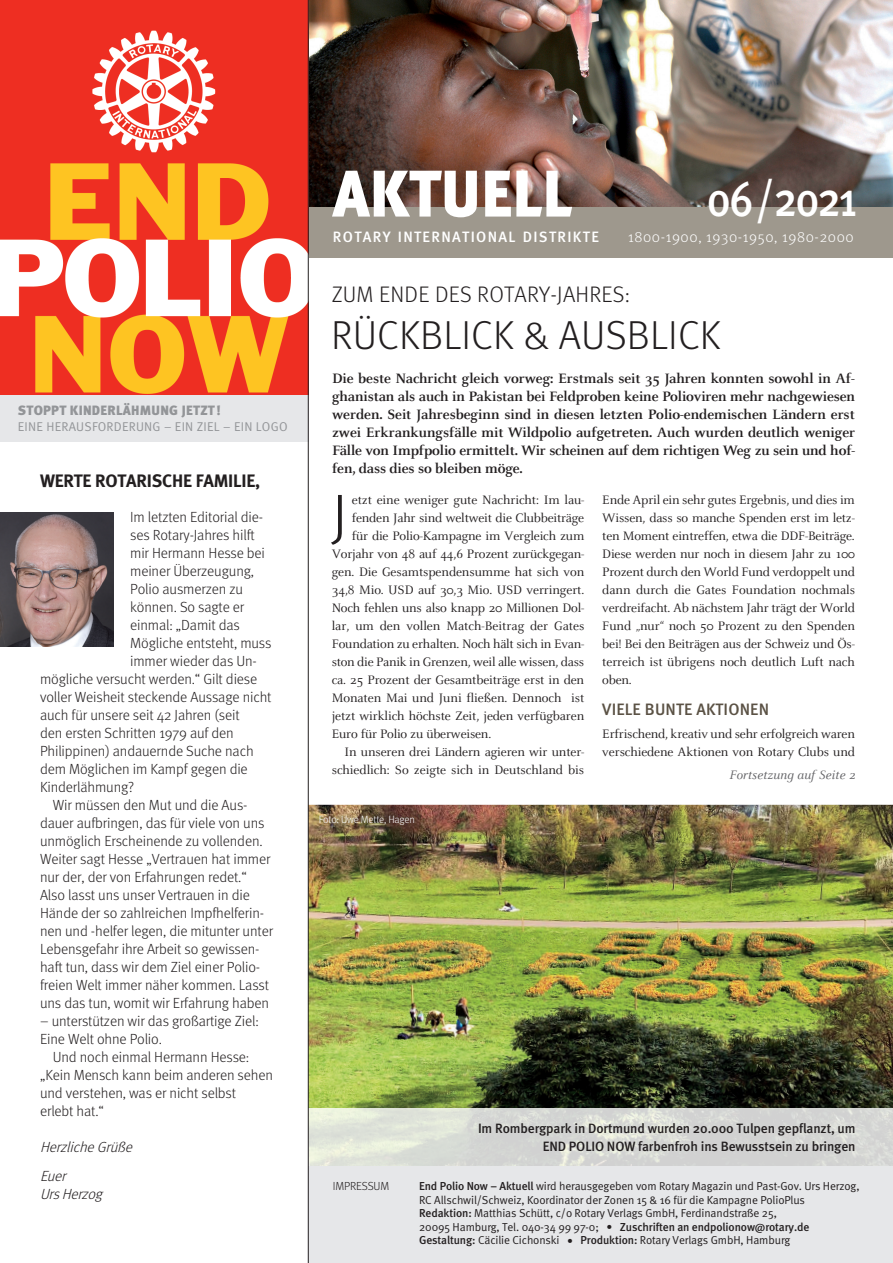
<style>
.page{position:relative;width:893px;height:1263px;background:#fff}
.page>*{position:absolute;margin:0;border:0;box-sizing:border-box;transform-origin:0 0}
.t1{font:65.85px "Meta Black Caps";color:#fff;scale:.93 1}
.t2{font:300 61.35px "Meta";color:#231f20;scale:1.08 1}
.t3{font:500 48.9px "Meta";letter-spacing:-.05em;color:#fff;scale:.88 1}
.t4{font:300 40.5px "Meta";letter-spacing:.005em;color:#231f20}
.t5{font:300 22.5px "Meta";letter-spacing:.01em;color:#231f20}
.t6{font:700 18px "Meta";letter-spacing:-.01em;color:#231f20}
.t7{font:500 16.5px "Meta";letter-spacing:.01em;color:#5b5245}
.t8{font:700 15px/18px "Celeste";letter-spacing:-.01em;color:#231f20;text-align:justify}
.t9{font:300 15px "Meta";letter-spacing:.04em;color:#fff}
.t10{font:500 15px "Meta";letter-spacing:.09em;color:#fff}
.t11{font:300 14.7px/18px "Meta";letter-spacing:-.01em;color:#231f20}
.t12{font:italic 300 14.7px/28.5px "Meta";color:#231f20}
.t13{font:13.5px/18px "Celeste";letter-spacing:-.01em;color:#231f20;text-align:justify}
.t14{font:500 13.5px/17.2px "Meta";letter-spacing:-.01em;color:#231f20;text-align:right}
.t15{font:900 13.5px "Meta";letter-spacing:.02em;color:#939598}
.t16{font:italic 13.5px "Celeste";color:#636366}
.t17{font:12.75px "Meta Normal";letter-spacing:.02em;color:#939598}
.t18{font:300 11.7px "Meta";letter-spacing:-.01em;color:#231f20}
.t19{font:11.55px/13.5px "Meta Normal";letter-spacing:-.01em;color:#231f20}
.t20{font:500 11.55px "Meta";letter-spacing:-.01em;color:#231f20}
.t21{font:300 10.5px "Meta";letter-spacing:-.02em;color:#fff}
.s1{font-family:"Meta";font-weight:500}
.s2{font-family:"Meta Normal";font-weight:400}
</style>
<div class="page">
<img style="left:309px;top:805px;width:584px;height:303px">
<div style="left:0;top:384px;width:308px;height:58px;background:#e6e7e9"></div>
<div style="left:277px;top:188px;width:616px;height:70px;background:#9e988d"></div>
<img style="left:309px;top:0;width:584px;height:207px">
<img style="left:0;top:0;width:308px;height:395px">
<div style="left:308px;top:1166px;width:585px;height:97px;background:#e6e7e9"></div>
<img style="left:0;top:513px;width:113px;height:133px">
<svg style="left:309px;top:1108px;width:584px;height:58px;fill:#d5d7d4"></svg>
<hr style="left:308px;top:0;width:1px;height:1263px;background:#231f20">
<p class="t15" style="left:18px;top:402px;width:204px">STOPPT KINDERLÄHMUNG JETZT!</p>
<p class="t17" style="left:18px;top:419px;width:271px">EINE HERAUSFORDERUNG – EIN ZIEL – EIN LOGO</p>
<h3 class="t6" style="left:40px;top:470px;width:222px">WERTE ROTARISCHE FAMILIE,</h3>
<p class="t11" style="left:130px;top:508px;width:135px">Im letzten Editorial die-</p>
<p class="t11" style="left:130px;top:526px;width:126px">ses Rotary-Jahres hilft</p>
<p class="t11" style="left:130px;top:544px;width:136px">mir Hermann Hesse bei</p>
<p class="t11" style="left:130px;top:562px;width:125px">meiner Überzeugung,</p>
<p class="t11" style="left:130px;top:580px;width:114px">Polio ausmerzen zu</p>
<p class="t11" style="left:130px;top:598px;width:116px">können. So sagte er</p>
<p class="t11" style="left:130px;top:616px;width:111px">einmal: „Damit das</p>
<p class="t11" style="left:130px;top:634px;width:143px">Mögliche entsteht, muss</p>
<p class="t11" style="left:130px;top:652px;width:128px">immer wieder das Un-</p>
<p class="t11" style="left:40px;top:670px;width:219px">mögliche versucht werden.“ Gilt diese</p>
<p class="t11" style="left:40px;top:688px;width:233px">voller Weisheit steckende Aussage nicht</p>
<p class="t11" style="left:40px;top:706px;width:201px">auch für unsere seit 42 Jahren (seit</p>
<p class="t11" style="left:40px;top:724px;width:195px">den ersten Schritten 1979 auf den</p>
<p class="t11" style="left:40px;top:742px;width:215px">Philippinen) andauernde Suche nach</p>
<p class="t11" style="left:40px;top:760px;width:209px">dem Möglichen im Kampf gegen die</p>
<p class="t11" style="left:40px;top:778px;width:96px">Kinderlähmung?</p>
<p class="t11" style="left:53px;top:796px;width:196px">Wir müssen den Mut und die Aus-</p>
<p class="t11" style="left:40px;top:814px;width:226px">dauer aufbringen, das für viele von uns</p>
<p class="t11" style="left:40px;top:832px;width:224px">unmöglich Erscheinende zu vollenden.</p>
<p class="t11" style="left:40px;top:850px;width:232px">Weiter sagt Hesse „Vertrauen hat immer</p>
<p class="t11" style="left:40px;top:868px;width:208px">nur der, der von Erfahrungen redet.“</p>
<p class="t11" style="left:40px;top:886px;width:211px">Also lasst uns unser Vertrauen in die</p>
<p class="t11" style="left:40px;top:904px;width:226px">Hände der so zahlreichen Impfhelferin-</p>
<p class="t11" style="left:40px;top:922px;width:234px">nen und -helfer legen, die mitunter unter</p>
<p class="t11" style="left:40px;top:940px;width:221px">Lebensgefahr ihre Arbeit so gewissen-</p>
<p class="t11" style="left:40px;top:958px;width:222px">haft tun, dass wir dem Ziel einer Polio-</p>
<p class="t11" style="left:40px;top:976px;width:230px">freien Welt immer näher kommen. Lasst</p>
<p class="t11" style="left:40px;top:994px;width:231px">uns das tun, womit wir Erfahrung haben</p>
<p class="t11" style="left:40px;top:1012px;width:220px">– unterstützen wir das großartige Ziel:<br>Eine Welt ohne Polio.</p>
<p class="t11" style="left:40px;top:1048px;width:234px;text-indent:13px">Und noch einmal Hermann Hesse: „Kein Mensch kann beim anderen sehen und verstehen, was er nicht selbst erlebt hat.“</p>
<p class="t12" style="left:40px;top:1133px;width:98px">HerzlicheGrüße<br>Euer</p>
<p class="t12" style="left:40px;top:1179px;width:68px">UrsHerzog</p>
<h1 class="t1" style="left:333px;top:154px;width:259px">AKTUELL</h1>
<h3 class="t3" style="left:707px;top:170px;width:173px">06/2021</h3>
<p class="t10" style="left:333px;top:229px;width:267px">ROTARY INTERNATIONAL DISTRIKTE</p>
<p class="t9" style="left:628px;top:229px;width:227px">1800-1900, 1930-1950, 1980-2000</p>
<h3 class="t5" style="left:332px;top:282px;width:300px">ZUM ENDE DES ROTARY-JAHRES:</h3>
<h3 class="t4" style="left:331px;top:312px;width:391px">RÜCKBLICK &amp; AUSBLICK</h3>
<p class="t8" style="left:332px;top:370px;width:525px">Die beste Nachricht gleich vorweg: Erstmals seit 35 Jahren konnten sowohl in Af&shy;ghanistan als auch in Pakistan bei Feldproben keine Polioviren mehr nachgewiesen werden. Seit Jahresbeginn sind in diesen letzten Polio-endemischen Ländern erst zwei Erkrankungsfälle mit Wildpolio aufgetreten. Auch wurden deutlich weniger Fälle von Impfpolio ermittelt. Wir scheinen auf dem richtigen Weg zu sein und hof&shy;fen, dass dies so bleiben möge.</p>
<h2 class="t2" style="left:332px;top:481px;width:16px">J</h2>
<p class="t13" style="left:352px;top:491px;width:234px">etzt eine weniger gute Nachricht: Im lau-</p>
<p class="t13" style="left:352px;top:509px;width:234px">fenden Jahr sind weltweit die Clubbeiträge</p>
<p class="t13" style="left:352px;top:527px;width:234px">für die Polio-Kampagne im Vergleich zum</p>
<p class="t13" style="left:332px;top:545px;width:254px">Vorjahr von 48 auf 44,6 Prozent zurückgegan-</p>
<p class="t13" style="left:332px;top:563px;width:254px">gen. Die Gesamtspendensumme hat sich von</p>
<p class="t13" style="left:332px;top:581px;width:254px">34,8 Mio. USD auf 30,3 Mio. USD verringert.</p>
<p class="t13" style="left:332px;top:599px;width:254px">Noch fehlen uns also knapp 20 Millionen Dol-</p>
<p class="t13" style="left:332px;top:617px;width:254px">lar, um den vollen Match-Beitrag der Gates</p>
<p class="t13" style="left:332px;top:635px;width:254px">Foundation zu erhalten. Noch hält sich in Evan-</p>
<p class="t13" style="left:332px;top:653px;width:254px">ston die Panik in Grenzen, weil alle wissen, dass</p>
<p class="t13" style="left:332px;top:671px;width:254px">ca. 25 Prozent der Gesamtbeiträge erst in den</p>
<p class="t13" style="left:332px;top:689px;width:254px">Monaten Mai und Juni fließen. Dennoch ist</p>
<p class="t13" style="left:332px;top:707px;width:254px">jetzt wirklich höchste Zeit, jeden verfügbaren</p>
<p class="t13" style="left:332px;top:725px;width:161px">Euro für Polio zu überweisen.</p>
<p class="t13" style="left:344px;top:743px;width:241px">In unseren drei Ländern agieren wir unter-</p>
<p class="t13" style="left:332px;top:761px;width:254px">schiedlich: So zeigte sich in Deutschland bis</p>
<p class="t21" style="left:319px;top:813px;width:97px">Foto: Uwe Mette, Hagen</p>
<p class="t13" style="left:602px;top:491px;width:254px">Ende April ein sehr gutes Ergebnis, und dies im Wissen, dass so manche Spenden erst im letz&shy;ten Moment eintreffen, etwa die DDF-Beiträge.<br>Diese werden nur noch in diesem Jahr zu 100<br>Prozent durch den World Fund verdoppelt und dann durch die Gates Foundation nochmals verdreifacht. Ab nächstem Jahr trägt der World Fund „nur“ noch 50 Prozent zu den Spenden bei! Bei den Beiträgen aus der Schweiz und Ös&shy;terreich ist übrigens noch deutlich Luft nach oben.</p>
<p class="t7" style="left:602px;top:699px;width:168px">VIELE BUNTE AKTIONEN</p>
<p class="t13" style="left:602px;top:725px;width:254px">Erfrischend, kreativ und sehr erfolgreich waren verschiedene Aktionen von Rotary Clubs und</p>
<p class="t16" style="left:730px;top:768px;width:127px">Fortsetzung auf Seite 2</p>
<p class="t14" style="left:478px;top:1120px;width:379px">Im Rombergpark in Dortmund wurden 20.000 Tulpen gepflanzt, um<br>END POLIO NOW farbenfroh ins Bewusstsein zu bringen</p>
<p class="t18" style="left:333px;top:1179px;width:58px">IMPRESSUM</p>
<p class="t19" style="left:419px;top:1179px;width:442px"><span class="s1">End Polio Now – Aktuell</span> wird herausgegeben vom Rotary Magazin und Past-Gov. Urs Herzog,<br>RC Allschwil/Schweiz, Koordinator der Zonen 15 &amp; 16 für die Kampagne PolioPlus<br><span class="s1">Redaktion:</span> Matthias Schütt, c/o Rotary Verlags GmbH, Ferdinandstraße 25,</p>
<p class="t20" style="left:419px;top:1220px;width:392px"><span class="s2">20095 Hamburg, Tel. 040-34 99 97-0; •</span> Zuschriften an endpolionow@rotary.de</p>
<p class="t19" style="left:419px;top:1233px;width:373px"><span class="s1">Gestaltung:</span> Cäcilie Cichonski • <span class="s1">Produktion:</span> Rotary Verlags GmbH, Hamburg</p>
</div>
